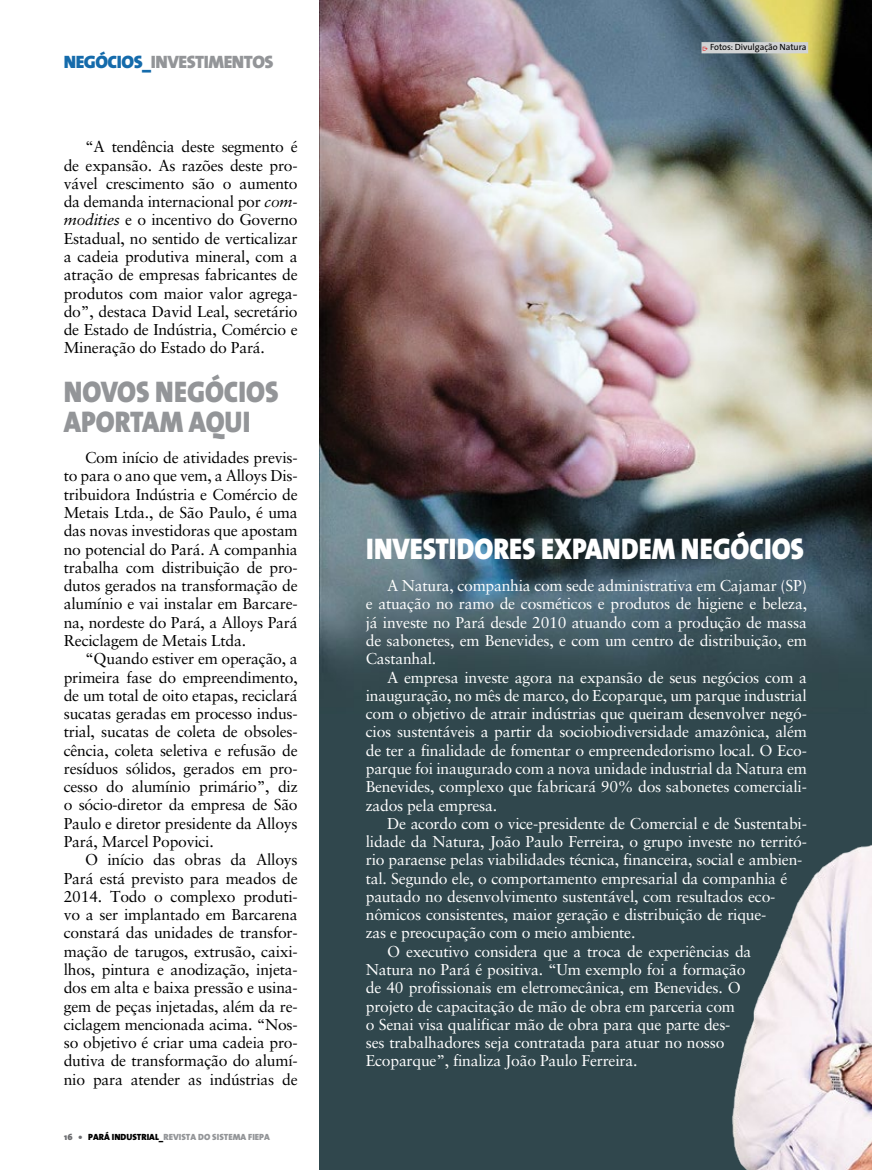
<style>
.page{position:relative;width:872px;height:1170px;background:#fff}
.page>*{position:absolute;margin:0;border:0;box-sizing:border-box;transform-origin:0 0}
.t1{font:900 30px "The Sans";color:#fff;scale:.9 1}
.t2{font:900 30px/30px "The Sans";color:#939598;scale:.9 1}
.t3{font:900 18px "The Sans";letter-spacing:-.025em;color:#939598}
.t4{font:900 18px "The Sans";letter-spacing:-.025em;color:#156bab}
.t5{font:15.75px/18.3px "Sabon LT Std";letter-spacing:-.015em;color:#000;text-align:justify}
.t6{font:15.75px/18.3px "Sabon LT Std";letter-spacing:-.015em;color:#fff;text-align:justify}
.t7{font:9px "The Sans";letter-spacing:-.01em;color:#000}
.t8{font:900 9px "The Sans";color:#939598}
.t9{font:900 9px "The Sans";color:#000}
.s1{color:#156bab}
.s2{font-style:italic}
.s3{color:#6d6e71}
.s4{color:#000}
.s5{font-family:"The Sans Extra Bold Expert";font-size:4.5px;color:#dc3233}
</style>
<div class="page">
<div style="left:319px;top:0;width:553px;height:1169px;background:#30474d"></div>
<img style="left:319px;top:0;width:553px;height:664px">
<img style="left:688px;top:292px;width:184px;height:877px">
<div style="left:701px;top:42px;width:107px;height:11px;background:#d1d3d4"></div>
<p class="t4" style="left:64px;top:46px;width:54px">NEGÓCIOS</p>
<p class="t3" style="left:142px;top:46px;width:122px"><span class="s1">_</span>INVESTIMENTOS</p>
<p class="t5" style="left:64px;top:137px;width:235px;text-indent:21px">“A tendência deste segmento é de expansão. As razões deste pro&shy;vável crescimento são o aumento da demanda internacional por <span class="s2">com&shy;modities</span> e o incentivo do Governo Estadual, no sentido de verticalizar a cadeia produtiva mineral, com a atração de empresas fabricantes de produtos com maior valor agrega&shy;do”, destaca David Leal, secretário de Estado de Indústria, Comércio e Mineração do Estado do Pará.</p>
<h1 class="t2" style="left:64px;top:376px;width:240px">NOVOS NEGÓCIOS<br>APORTAM AQUI</h1>
<p class="t5" style="left:64px;top:448px;width:235px;text-indent:21px">Com início de atividades previs&shy;to para o ano que vem, a Alloys Dis&shy;tribuidora Indústria e Comércio de Metais Ltda., de São Paulo, é uma das novas investidoras que apostam no potencial do Pará. A companhia trabalha com distribuição de pro&shy;dutos gerados na transformação de alumínio e vai instalar em Barcare&shy;na, nordeste do Pará, a Alloys Pará Reciclagem de Metais Ltda.</p>
<p class="t5" style="left:64px;top:649px;width:235px;text-indent:21px">“Quando estiver em operação, a primeira fase do empreendimento, de um total de oito etapas, reciclará sucatas geradas em processo indus&shy;trial, sucatas de coleta de obsoles&shy;cência, coleta seletiva e refusão de resíduos sólidos, gerados em pro&shy;cesso do alumínio primário”, diz o sócio-diretor da empresa de São Paulo e diretor presidente da Alloys Pará, Marcel Popovici.</p>
<p class="t5" style="left:64px;top:850px;width:235px;text-indent:21px">O início das obras da Alloys Pará está previsto para meados de 2014. Todo o complexo produti&shy;vo a ser implantado em Barcarena constará das unidades de transfor&shy;mação de tarugos, extrusão, caixi&shy;lhos, pintura e anodização, injeta&shy;dos em alta e baixa pressão e usina&shy;gem de peças injetadas, além da re&shy;ciclagem mencionada acima. “Nos&shy;so objetivo é criar uma cadeia pro&shy;dutiva de transformação do alumí&shy;nio para atender as indústrias de</p>
<p class="t9" style="left:64px;top:1128px;width:31px"><span class="s3">16 •</span> PARÁ</p>
<p class="t9" style="left:112px;top:1128px;width:35px">INDUSTRIAL</p>
<p class="t8" style="left:159px;top:1128px;width:112px"><span class="s4">_</span>REVISTA DO SISTEMA FIEPA</p>
<p class="t7" style="left:703px;top:40px;width:105px"><span class="s5">û</span> Fotos: Divulgação Natura</p>
<h1 class="t1" style="left:366px;top:523px;width:488px">INVESTIDORES EXPANDEM NEGÓCIOS</h1>
<p class="t6" style="left:366px;top:576px;width:443px;text-indent:21px">A Natura, companhia com sede administrativa em Cajamar (SP) e atuação no ramo de cosméticos e produtos de higiene e beleza, já investe no Pará desde 2010 atuando com a produção de massa de sabonetes, em Benevides, e com um centro de distribuição, em Castanhal.</p>
<p class="t6" style="left:366px;top:667px;width:443px;text-indent:21px">A empresa investe agora na expansão de seus negócios com a inauguração, no mês de marco, do Ecoparque, um parque industrial com o objetivo de atrair indústrias que queiram desenvolver negó&shy;cios sustentáveis a partir da sociobiodiversidade amazônica, além de ter a finalidade de fomentar o empreendedorismo local. O Eco&shy;parque foi inaugurado com a nova unidade industrial da Natura em Benevides, complexo que fabricará 90% dos sabonetes comerciali&shy;zados pela empresa.</p>
<p class="t6" style="left:387px;top:814px;width:421px">De acordo com o vice-presidente de Comercial e de Sustentabi-</p>
<p class="t6" style="left:366px;top:832px;width:443px">lidade da Natura, João Paulo Ferreira, o grupo investe no territó-</p>
<p class="t6" style="left:366px;top:850px;width:438px">rio paraense pelas viabilidades técnica, financeira, social e ambien-</p>
<p class="t6" style="left:366px;top:868px;width:423px">tal. Segundo ele, o comportamento empresarial da companhia é</p>
<p class="t6" style="left:366px;top:887px;width:411px">pautado no desenvolvimento sustentável, com resultados eco-</p>
<p class="t6" style="left:366px;top:905px;width:402px">nômicos consistentes, maior geração e distribuição de rique-</p>
<p class="t6" style="left:366px;top:923px;width:271px">zas e preocupação com o meio ambiente.</p>
<p class="t6" style="left:387px;top:941px;width:366px">O executivo considera que a troca de experiências da</p>
<p class="t6" style="left:366px;top:960px;width:381px">Natura no Pará é positiva. “Um exemplo foi a formação</p>
<p class="t6" style="left:366px;top:978px;width:377px">de 40 profissionais em eletromecânica, em Benevides. O</p>
<p class="t6" style="left:366px;top:996px;width:371px">projeto de capacitação de mão de obra em parceria com</p>
<p class="t6" style="left:366px;top:1014px;width:366px">o Senai visa qualificar mão de obra para que parte des-</p>
<p class="t6" style="left:366px;top:1033px;width:360px">ses trabalhadores seja contratada para atuar no nosso</p>
<p class="t6" style="left:366px;top:1051px;width:273px">Ecoparque”, finaliza João Paulo Ferreira.</p>
</div>
